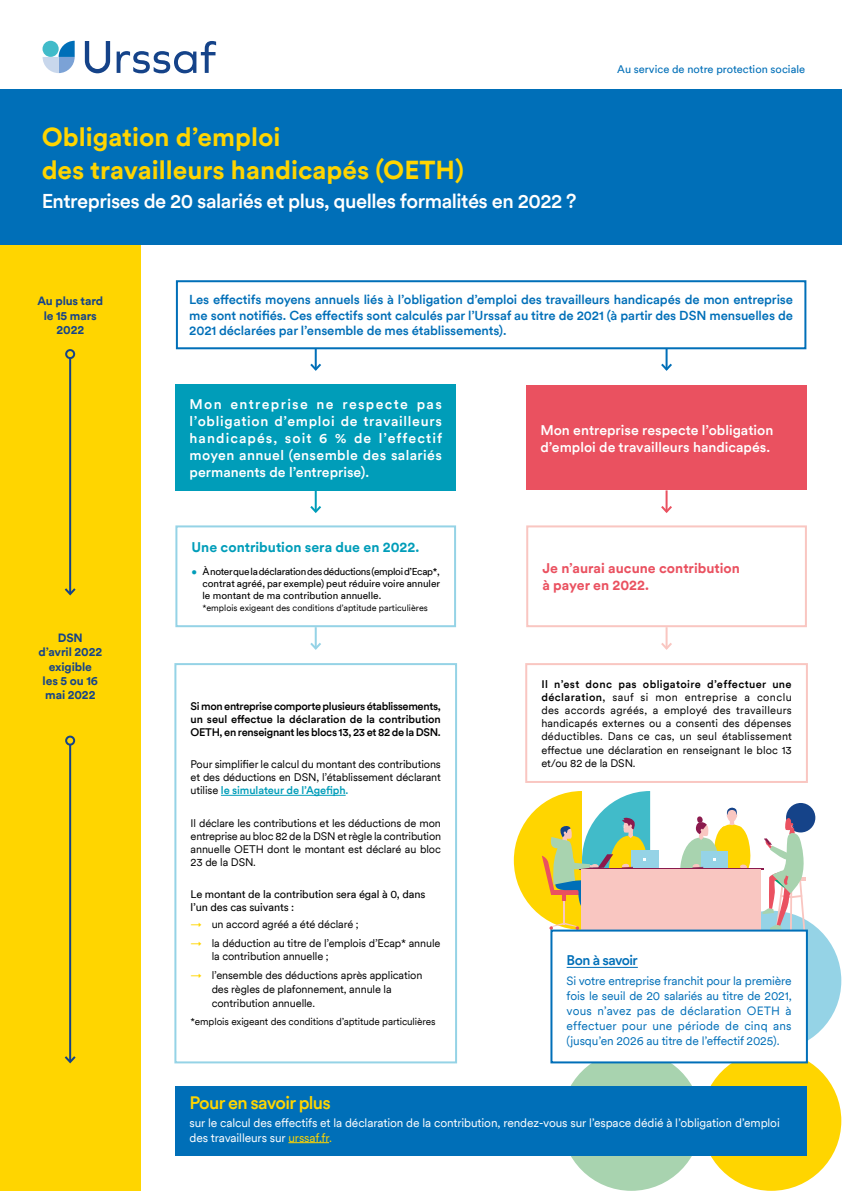
<style>
.page{position:relative;width:842px;height:1191px;background:#fff}
.page>*{position:absolute;margin:0;border:0;box-sizing:border-box;transform-origin:0 0}
.t1{font:700 26px/33px "Circular";color:#ffd500}
.Titre{font:500 20px "Circular";letter-spacing:-.025em;color:#fff}
.t2{font:500 18px "Circular";letter-spacing:-.04em;color:#ffd500}
.t3{font:500 14px/16.8px "Circular";color:#fff;text-align:justify}
.t4{font:700 14px/16.8px "Circular";color:#ea5160}
.t5{font:700 14px "Circular";color:#009db9}
.t6{font:500 14px "Circular";letter-spacing:-.04em;color:#006fb8}
.t7{font:500 13px/15.6px "Circular";letter-spacing:-.01em;color:#006fb8;text-align:justify}
.t8{font:12px/15px "Circular";letter-spacing:-.01em;color:#006fb8;text-align:justify}
.t9{font:12px/15px "Circular";letter-spacing:-.01em;color:#fff}
.t10{font:700 12px/14.4px "Circular";letter-spacing:-.01em;color:#154389;text-align:center}
.t11{font:11px/13.2px "Circular";letter-spacing:-.01em;color:#000;text-align:justify}
.t12{font:500 11px/13.2px "Circular";letter-spacing:-.025em;color:#000;text-align:justify}
.t13{font:11px/13.2px "Circular";letter-spacing:-.01em;color:#000}
.t14{font:11px "Circular";color:#006fb8}
.t15{font:10px/12px "Circular";color:#000;text-align:justify}
.t16{font:10px "Circular";letter-spacing:-.01em;color:#000}
.t17{font:9px "Circular";color:#000}
.s1{font-weight:300;color:#009db9}
.s2{font-weight:500;color:#009db9}
.s3{color:#ffd500}
.s4{font-weight:500}
.s5{font-style:inherit}
</style>
<div class="page">
<svg style="left:43px;top:41px;width:32px;height:32px"></svg>
<svg style="left:85px;top:41px;width:25px;height:32px"></svg>
<svg style="left:117px;top:41px;width:99px;height:32px"></svg>
<div style="left:176px;top:280px;width:630px;height:69px;border:2px solid #006fb8"></div>
<hr style="left:315px;top:348px;width:2px;height:21px;background:#006fb8">
<svg style="left:310px;top:361px;width:11px;height:10px"></svg>
<hr style="left:315px;top:490px;width:2px;height:21px;background:#009db9">
<svg style="left:310px;top:504px;width:11px;height:9px"></svg>
<hr style="left:315px;top:627px;width:2px;height:21px;background:#95d3e6">
<svg style="left:310px;top:640px;width:11px;height:10px"></svg>
<hr style="left:665px;top:348px;width:2px;height:21px;background:#006fb8">
<svg style="left:661px;top:361px;width:11px;height:10px"></svg>
<hr style="left:665px;top:490px;width:2px;height:21px;background:#ea5160">
<svg style="left:661px;top:504px;width:11px;height:9px"></svg>
<div style="left:175px;top:385px;width:281px;height:106px;background:#009db9"></div>
<div style="left:526px;top:385px;width:281px;height:105px;background:#ea5160"></div>
<div style="left:525px;top:663px;width:283px;height:120px;border:2px solid #f9c6c1"></div>
<div style="left:175px;top:525px;width:281px;height:102px;border:2px solid #95d3e6"></div>
<div style="left:526px;top:525px;width:281px;height:102px;border:2px solid #f9c6c1"></div>
<div style="left:0;top:245px;width:140px;height:946px;background:#ffd500"></div>
<hr style="left:69px;top:358px;width:2px;height:236px;background:#154389">
<div style="left:65px;top:349px;width:10px;height:10px;border:2px solid #154389;border-radius:50%"></div>
<svg style="left:64px;top:586px;width:12px;height:10px"></svg>
<hr style="left:69px;top:744px;width:2px;height:318px;background:#154389">
<div style="left:65px;top:735px;width:10px;height:10px;border:2px solid #154389;border-radius:50%"></div>
<svg style="left:64px;top:1054px;width:12px;height:10px"></svg>
<div style="left:701px;top:1050px;width:140px;height:140px;background:#ffd500;border-radius:70px"></div>
<div style="left:701px;top:910px;width:140px;height:140px;background:#95d3e6;border-radius:70px"></div>
<hr style="left:579px;top:867px;width:185px;height:2px;background:#8b1a4d">
<div style="left:786px;top:803px;width:29px;height:29px;background:#154389;border-radius:50%"></div>
<div style="left:581px;top:869px;width:180px;height:61px;background:#f9c6c1"></div>
<svg style="left:762px;top:815px;width:44px;height:114px"></svg>
<svg style="left:514px;top:791px;width:237px;height:399px"></svg>
<hr style="left:221px;top:795px;width:125px;height:1px;background:#009db9">
<div style="left:174px;top:663px;width:283px;height:400px;border:2px solid #95d3e6"></div>
<hr style="left:665px;top:627px;width:2px;height:21px;background:#f9c6c1">
<svg style="left:661px;top:640px;width:11px;height:10px"></svg>
<div style="left:0;top:90px;width:842px;height:155px;background:#006fb8"></div>
<div style="left:551px;top:930px;width:256px;height:132px;background:#fff"></div>
<hr style="left:567px;top:967px;width:71px;height:1px;background:#006fb8">
<div style="left:550px;top:929px;width:258px;height:134px;border:2px solid #006fb8"></div>
<div style="left:175px;top:1086px;width:632px;height:70px;background:#006fb8"></div>
<hr style="left:288px;top:1142px;width:41px;height:1px;background:#ffd500">
<p class="t1" style="left:42px;top:119px;width:424px">Obligation d’emploi<br>des travailleurs handicapés (OETH)</p>
<p class="Titre" style="left:42px;top:187px;width:536px">Entreprises de 20 salariés et plus, quelles formalités en 2022 ?</p>
<p class="t14" style="left:617px;top:62px;width:189px">Au service de notre protection sociale</p>
<p class="t10" style="left:37px;top:293px;width:67px">Au plus tard le 15 mars<br>2022</p>
<p class="t10" style="left:38px;top:630px;width:65px">DSN<br>d’avril 2022 exigible<br>les 5 ou 16 mai 2022</p>
<p class="t7" style="left:189px;top:291px;width:605px">Les effectifs moyens annuels liés à l’obligation d’emploi des travailleurs handicapés de mon entreprise me sont notifiés. Ces effectifs sont calculés par l’Urssaf au titre de 2021 (à partir des DSN mensuelles de 2021 déclarées par l’ensemble de mes établissements).</p>
<p class="t3" style="left:190px;top:395px;width:254px">Mon entreprise ne respecte pas l’obligation d’emploi de travailleurs handicapés, soit 6 % de l’effectif moyen annuel (ensemble des salariés permanents de l’entreprise).</p>
<p class="t5" style="left:192px;top:537px;width:229px">Une contribution sera due en 2022.</p>
<p class="t15" style="left:202px;top:564px;width:239px;text-indent:-11px"><span class="s1">•</span> À noter que la déclaration des déductions (emploi d’Ecap*, contrat agréé, par exemple) peut réduire voire annuler le montant de ma contribution annuelle.</p>
<p class="t17" style="left:202px;top:602px;width:227px">*emplois exigeant des conditions d’aptitude particulières</p>
<p class="t12" style="left:191px;top:698px;width:252px">Si mon entreprise comporte plusieurs établissements, un seul effectue la déclaration de la contribution OETH, en renseignant les blocs 13, 23 et 82 de la DSN.</p>
<p class="t11" style="left:191px;top:757px;width:252px">Pour simplifier le calcul du montant des contributions et des déductions en DSN, l’établissement déclarant utilise <span class="s2">le simulateur de l’Agefiph.</span></p>
<p class="t11" style="left:191px;top:815px;width:252px">Il déclare les contributions et les déductions de mon entreprise au bloc 82 de la DSN et règle la contribution annuelle OETH dont le montant est déclaré au bloc 23 de la DSN.</p>
<p class="t13" style="left:191px;top:887px;width:236px">Le montant de la contribution sera égal à 0, dans l’un des cas suivants :</p>
<p class="t11" style="left:191px;top:916px;width:170px"><span class="s3">→</span> un accord agréé a été déclaré ;</p>
<p class="t11" style="left:212px;top:936px;width:230px;text-indent:-21px"><span class="s3">→</span> la déduction au titre de l’emplois d’Ecap* annule la contribution annuelle ;</p>
<p class="t11" style="left:212px;top:968px;width:212px;text-indent:-21px"><span class="s3">→</span> l’ensemble des déductions après application des règles de plafonnement, annule la</p>
<p class="t11" style="left:212px;top:996px;width:105px">contribution annuelle.</p>
<p class="t16" style="left:191px;top:1015px;width:246px">*emplois exigeant des conditions d’aptitude particulières</p>
<p class="t3" style="left:540px;top:421px;width:234px">Mon entreprise respecte l’obligation d’emploi de travailleurs handicapés.</p>
<p class="t4" style="left:542px;top:559px;width:199px">Je n’aurai aucune contribution à payer en 2022.</p>
<p class="t11" style="left:541px;top:676px;width:252px"><span class="s4">Il n’est donc pas obligatoire d’effectuer une déclaration</span><span class="s5">,</span> sauf si mon entreprise a conclu des accords agréés, a employé des travailleurs handicapés externes ou a consenti des dépenses déductibles. Dans ce cas, un seul établissement effectue une déclaration en renseignant le bloc 13 et/ou 82 de la DSN.</p>
<p class="t6" style="left:567px;top:951px;width:73px">Bon à savoir</p>
<p class="t8" style="left:567px;top:973px;width:227px">Si votre entreprise franchit pour la première fois le seuil de 20 salariés au titre de 2021, vous n’avez pas de déclaration OETH à effectuer pour une période de cinq ans (jusqu’en 2026 au titre de l’effectif 2025).</p>
<p class="t2" style="left:190px;top:1090px;width:143px">Pour en savoir plus</p>
<p class="t9" style="left:190px;top:1114px;width:592px">sur le calcul des effectifs et la déclaration de la contribution, rendez-vous sur l’espace dédié à l’obligation d’emploi des travailleurs sur <span class="s3">urssaf.fr.</span></p>
</div>
